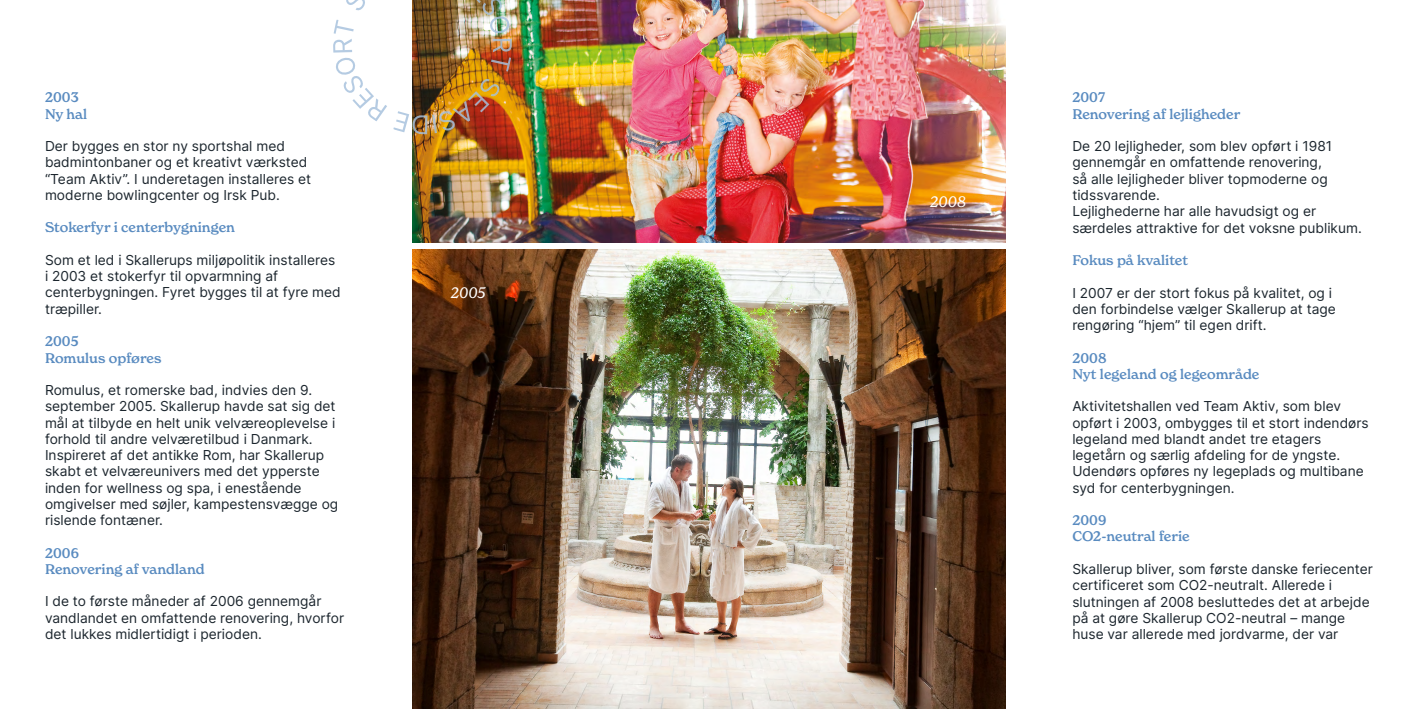
<style>
.page{position:relative;width:1418px;height:709px;background:#fff}
.page>*{position:absolute;margin:0;border:0;box-sizing:border-box;transform-origin:0 0}
.t1{font:italic 15px "New Spirit";color:#fff}
.t2{font:13.75px/16.2px "Inter";color:#1c262e}
.t3{font:500 13.75px/16.2px "New Spirit";color:#598bc0}
</style>
<div class="page">
<img style="left:413px;top:249px;width:592px;height:460px">
<img style="left:413px;top:0;width:592px;height:242px">
<img style="left:333px;top:0;width:179px;height:134px">
<p class="t3" style="left:45px;top:89px;width:44px">2003<br>Ny hal</p>
<p class="t2" style="left:45px;top:138px;width:268px">Der bygges en stor ny sportshal med badmintonbaner og et kreativt værksted “Team Aktiv”. I underetagen installeres et moderne bowlingcenter og Irsk Pub.</p>
<p class="t3" style="left:45px;top:219px;width:191px">Stokerfyr i centerbygningen</p>
<p class="t2" style="left:45px;top:251px;width:297px">Som et led i Skallerups miljøpolitik installeres i 2003 et stokerfyr til opvarmning af centerbygningen. Fyret bygges til at fyre med træpiller.</p>
<p class="t3" style="left:45px;top:333px;width:118px">2005<br>Romulus opføres</p>
<p class="t2" style="left:45px;top:381px;width:295px">Romulus, et romerske bad, indvies den 9. september 2005. Skallerup havde sat sig det mål at tilbyde en helt unik velværeoplevelse i forhold til andre velværetilbud i Danmark.<br>Inspireret af det antikke Rom, har Skallerup skabt et velværeunivers med det ypperste inden for wellness og spa, i enestående omgivelser med søjler, kampestensvægge og rislende fontæner.</p>
<p class="t3" style="left:45px;top:544px;width:161px">2006<br>Renovering af vandland</p>
<p class="t2" style="left:45px;top:593px;width:300px">I de to første måneder af 2006 gennemgår vandlandet en omfattende renovering, hvorfor det lukkes midlertidigt i perioden.</p>
<p class="t1" style="left:450px;top:283px;width:36px">2005</p>
<p class="t1" style="left:930px;top:193px;width:37px">2008</p>
<p class="t3" style="left:1072px;top:89px;width:169px">2007<br>Renovering af lejligheder</p>
<p class="t2" style="left:1072px;top:138px;width:291px">De 20 lejligheder, som blev opført i 1981 gennemgår en omfattende renovering,<br>så alle lejligheder bliver topmoderne og tidssvarende.<br>Lejlighederne har alle havudsigt og er særdeles attraktive for det voksne publikum.</p>
<p class="t3" style="left:1072px;top:252px;width:117px">Fokus på kvalitet</p>
<p class="t2" style="left:1072px;top:284px;width:265px">I 2007 er der stort fokus på kvalitet, og i den forbindelse vælger Skallerup at tage rengøring “hjem” til egen drift.</p>
<p class="t3" style="left:1072px;top:349px;width:189px">2008<br>Nyt legeland og legeområde</p>
<p class="t2" style="left:1072px;top:398px;width:298px">Aktivitetshallen ved Team Aktiv, som blev opført i 2003, ombygges til et stort indendørs legeland med blandt andet tre etagers legetårn og særlig afdeling for de yngste.<br>Udendørs opføres ny legeplads og multibane syd for centerbygningen.</p>
<p class="t3" style="left:1072px;top:512px;width:119px">2009<br>CO2-neutral ferie</p>
<p class="t2" style="left:1072px;top:560px;width:302px">Skallerup bliver, som første danske feriecenter certificeret som CO2-neutralt. Allerede i slutningen af 2008 besluttedes det at arbejde på at gøre Skallerup CO2-neutral – mange huse var allerede med jordvarme, der var</p>
</div>
